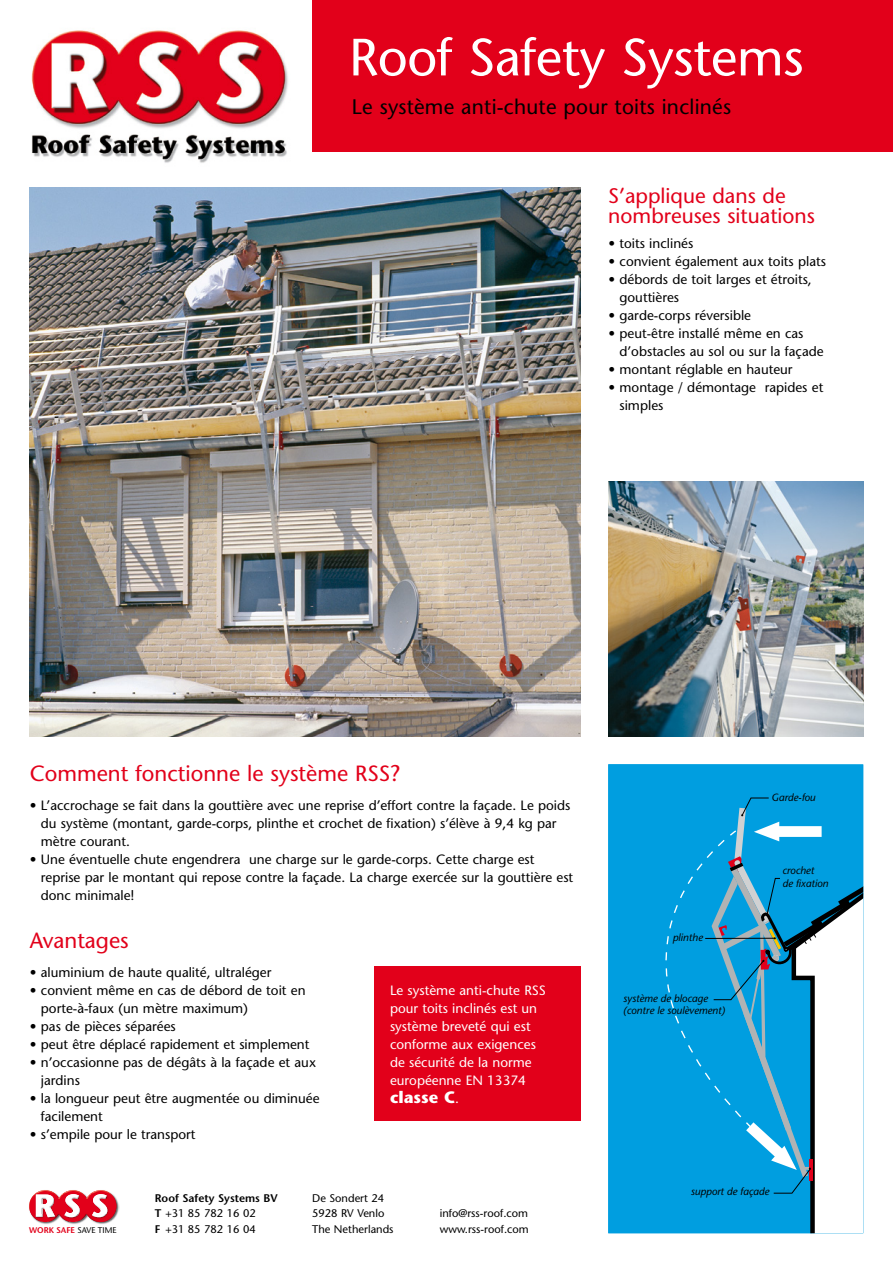
<style>
.page{position:relative;width:893px;height:1263px;background:#fff}
.page>*{position:absolute;margin:0;border:0;box-sizing:border-box;transform-origin:0 0}
.t1{font:52.35px "Stone Sans";letter-spacing:-.01em;color:#fff}
.t2{font:22.05px "Stone Sans";color:#e2001a}
.t3{font:21px "Stone Sans";letter-spacing:.01em;color:#000}
.t4{font:21px/20.2px "Stone Sans";color:#e2001a}
.t5{font:700 16.5px "Stone Sans";color:#fff}
.t6{font:13.5px/18px "Stone Sans";color:#000}
.t7{font:13.5px/18px "Stone Sans";color:#fff}
.t8{font:11.1px/15.8px "Stone Sans";color:#000}
.t9{font:italic 10.5px/12.6px "Stone Sans";letter-spacing:-.005em;color:#000}
.t10{font:8.25px "Stone Sans Sem ITCTT Semi";color:#e2001a}
.s1{font-weight:400;font-size:13.5px}
.s2{font-weight:600}
.s3{font-family:"Stone Sans";color:#000}
</style>
<div class="page">
<img style="left:31px;top:30px;width:257px;height:133px">
<div style="left:312px;top:0;width:581px;height:151px;background:#e2001a"></div>
<img style="left:30px;top:187px;width:551px;height:549px">
<img style="left:608px;top:481px;width:256px;height:255px">
<div style="left:608px;top:764px;width:255px;height:469px;background:#009ee0"></div>
<svg style="left:608px;top:830px;width:104px;height:333px"></svg>
<hr style="left:705px;top:938px;width:70px;height:1px;background:#000">
<svg style="left:712px;top:797px;width:151px;height:436px"></svg>
<div style="left:374px;top:966px;width:206px;height:155px;background:#e2001a"></div>
<img style="left:38px;top:1198px;width:81px;height:26px">
<svg style="left:29px;top:1190px;width:87px;height:32px"></svg>
<h1 class="t1" style="left:349px;top:26px;width:456px">Roof Safety Systems</h1>
<h3 class="t3" style="left:352px;top:94px;width:381px">Le système anti-chute pour toits inclinés</h3>
<h3 class="t4" style="left:608px;top:185px;width:208px">S’applique dans de nombreuses situations</h3>
<p class="t6" style="left:608px;top:235px;width:86px">• toits inclinés</p>
<p class="t6" style="left:608px;top:253px;width:219px">• convient également aux toits plats</p>
<p class="t6" style="left:619px;top:271px;width:194px;text-indent:-11px">• débords de toit larges et étroits, gouttières</p>
<p class="t6" style="left:608px;top:307px;width:144px">• garde-corps réversible</p>
<p class="t6" style="left:619px;top:325px;width:206px;text-indent:-11px">• peut-être installé même en cas d’obstacles au sol ou sur la façade</p>
<p class="t6" style="left:608px;top:361px;width:186px">• montant réglable en hauteur</p>
<p class="t6" style="left:619px;top:379px;width:205px;text-indent:-11px">• montage / démontage rapides et simples</p>
<h2 class="t2" style="left:30px;top:760px;width:372px">Comment fonctionne le système RSS?</h2>
<p class="t6" style="left:41px;top:796px;width:531px;text-indent:-11px">• L’accrochage se fait dans la gouttière avec une reprise d’effort contre la façade. Le poids du système (montant, garde-corps, plinthe et crochet de fixation) s’élève à 9,4 kg par mètre courant.</p>
<p class="t6" style="left:41px;top:850px;width:534px;text-indent:-11px">• Une éventuelle chute engendrera une charge sur le garde-corps. Cette charge est reprise par le montant qui repose contre la façade. La charge exercée sur la gouttière est donc minimale!</p>
<h2 class="t2" style="left:30px;top:927px;width:100px">Avantages</h2>
<p class="t6" style="left:30px;top:963px;width:243px">• aluminium de haute qualité, ultraléger</p>
<p class="t6" style="left:41px;top:981px;width:266px;text-indent:-11px">• convient même en cas de débord de toit en porte-à-faux (un mètre maximum)</p>
<p class="t6" style="left:30px;top:1017px;width:148px">• pas de pièces séparées</p>
<p class="t6" style="left:30px;top:1035px;width:281px">• peut être déplacé rapidement et simplement</p>
<p class="t6" style="left:41px;top:1053px;width:277px;text-indent:-11px">• n’occasionne pas de dégâts à la façade et aux jardins</p>
<p class="t6" style="left:41px;top:1089px;width:280px;text-indent:-11px">• la longueur peut être augmentée ou diminuée facilement</p>
<p class="t6" style="left:30px;top:1125px;width:167px">• s’empile pour le transport</p>
<p class="t7" style="left:390px;top:981px;width:157px">Le système anti-chute RSS pour toits inclinés est un système breveté qui est conforme aux exigences de sécurité de la norme européenne EN 13374</p>
<p class="t5" style="left:390px;top:1087px;width:70px">classe C<span class="s1">.</span></p>
<p class="t8" style="left:155px;top:1190px;width:124px"><span class="s2">Roof Safety Systems BV<br>T</span> +31 85 782 16 02<br><span class="s2">F</span> +31 85 782 16 04</p>
<p class="t8" style="left:312px;top:1190px;width:83px">De Sondert 24<br>5928 RV Venlo<br>The Netherlands</p>
<p class="t8" style="left:440px;top:1205px;width:90px">info@rss-roof.com</p>
<p class="t10" style="left:29px;top:1223px;width:89px">WORK SAFE <span class="s3">SAVE TIME</span></p>
<p class="t8" style="left:440px;top:1221px;width:91px">www.rss-roof.com</p>
<p class="t9" style="left:771px;top:791px;width:46px">Garde-fou</p>
<p class="t9" style="left:673px;top:931px;width:32px">plinthe</p>
<p class="t9" style="left:623px;top:992px;width:104px">système de blocage (contre le soulèvement)</p>
<p class="t9" style="left:782px;top:864px;width:47px">crochet<br>de fixation</p>
<p class="t9" style="left:691px;top:1185px;width:80px">support de façade</p>
</div>
